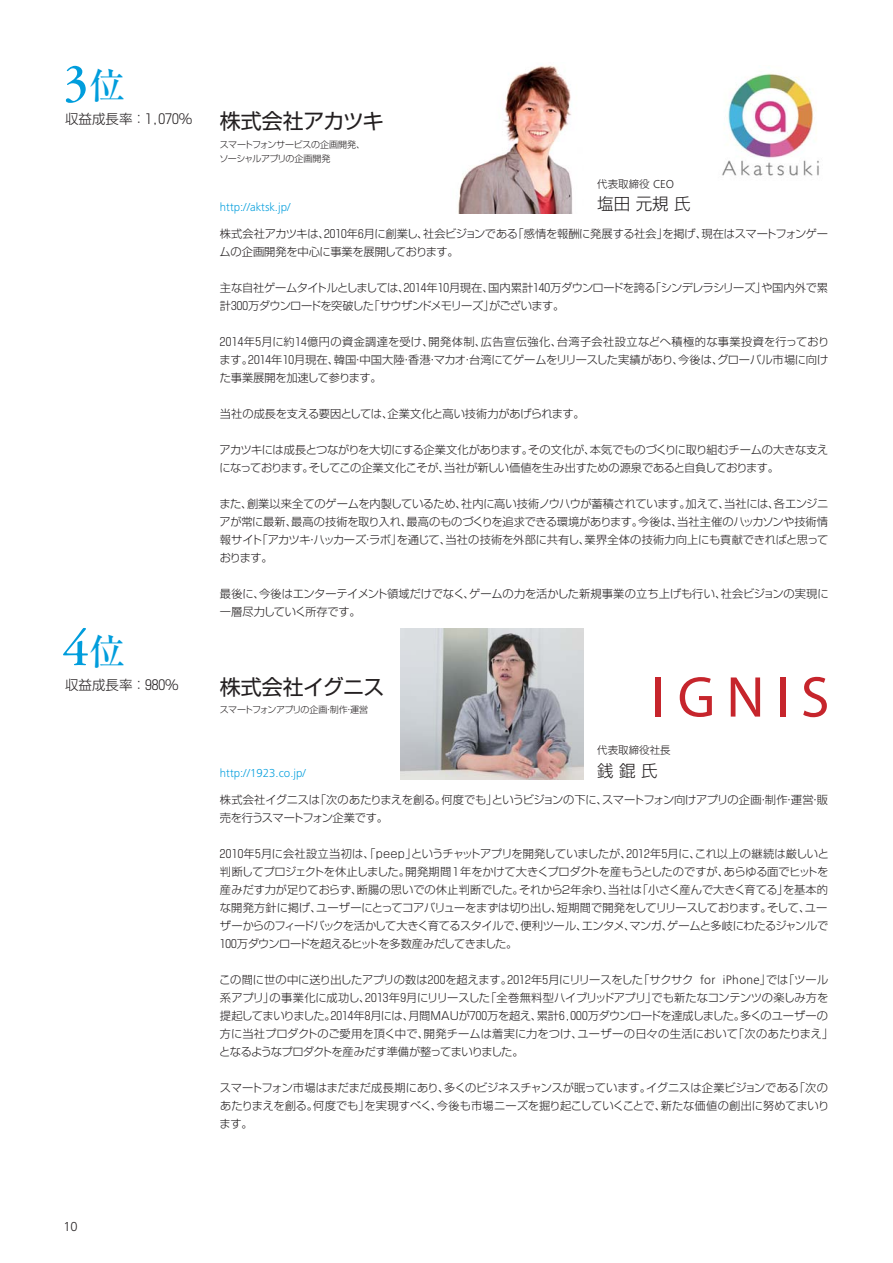
<style>
.page{position:relative;width:893px;height:1263px;background:#fff}
.page>*{position:absolute;margin:0;border:0;box-sizing:border-box;transform-origin:0 0}
.t1{font:700 54px "Garamond Three";color:#009ddc}
.t2{font:21px "Shin Go Pro Regular 90 pv RKSJ H";letter-spacing:-.025em;color:#231f20}
.t3{font:16.5px "Shin Go Pro Light 90 pv RKSJ H";color:#231f20}
.t4{font:13.5px "Shin Go Pro Light 90 pv RKSJ H";color:#231f20}
.t5{font:300 13.5px "Frutiger Next Pro";color:#231f20}
.t6{font:300 12px "Frutiger Next Pro";color:#009ddc}
.t7{font:11.25px/18px "Shin Go Pro Light 90 pv RKSJ H";letter-spacing:-.025em;color:#231f20}
.t8{font:11.25px/18px "Shin Go Pro Light 90 pv RKSJ H";letter-spacing:-.045em;color:#231f20}
.t9{font:10.5px "Shin Go Pro Light 90 pv RKSJ H";color:#231f20}
.t10{font:9px/13.5px "Shin Go Pro Light 90 pv RKSJ H";letter-spacing:-.05em;color:#231f20}
.s1{font-family:"Ryumin Pro Medium 90 pv RKSJ H";font-weight:400;font-size:36px}
.s2{font-family:"Frutiger Next Pro";font-weight:300;font-size:12px}
.s3{font-family:"Frutiger Next Pro";font-weight:300;font-size:12.75px}
</style>
<div class="page">
<img style="left:458px;top:65px;width:115px;height:148px">
<img style="left:400px;top:628px;width:183px;height:151px">
<img style="left:722px;top:73px;width:97px;height:103px">
<div style="left:656px;top:677px;width:5px;height:39px;background:#c6252c"></div>
<svg style="left:680px;top:677px;width:32px;height:40px"></svg>
<svg style="left:731px;top:677px;width:29px;height:39px"></svg>
<div style="left:780px;top:677px;width:5px;height:39px;background:#c6252c"></div>
<svg style="left:803px;top:677px;width:24px;height:40px"></svg>
<h1 class="t1" style="left:62px;top:63px;width:64px">3<span class="s1">位</span></h1>
<p class="t4" style="left:65px;top:114px;width:129px">収益成長率 ：1,070％</p>
<h2 class="t2" style="left:220px;top:113px;width:165px">株式会社アカツキ</h2>
<p class="t10" style="left:219px;top:139px;width:147px">スマートフォンサービスの企画開発、ソーシャルアプリの企画開発</p>
<p class="t9" style="left:597px;top:180px;width:78px">代表取締役 <span class="s2">CEO</span></p>
<p class="t6" style="left:220px;top:203px;width:72px">http://aktsk.jp/</p>
<h3 class="t3" style="left:597px;top:198px;width:95px">塩田 元規 氏</h3>
<p class="t7" style="left:220px;top:226px;width:610px">株式会社アカツキは、2010年6月に創業し、社会ビジョンである「感情を報酬に発展する社会」を掲げ、現在はスマートフォンゲームの企画開発を中心に事業を展開しております。</p>
<p class="t8" style="left:220px;top:280px;width:610px">主な自社ゲームタイトルとしましては、2014年10月現在、国内累計140万ダウンロードを誇る「シンデレラシリーズ」や国内外で累計300万ダウンロードを突破した「サウザンドメモリーズ」がございます。</p>
<p class="t7" style="left:220px;top:334px;width:611px;text-align:justify">2014年5月に約14億円の資金調達を受け、開発体制、広告宣伝強化、台湾子会社設立などへ積極的な事業投資を行っております。2014年10月現在、韓国・中国大陸・香港・マカオ・台湾にてゲームをリリースした実績があり、今後は、グローバル市場に向けた事業展開を加速して参ります。</p>
<p class="t7" style="left:220px;top:406px;width:366px">当社の成長を支える要因としては、企業文化と高い技術力があげられます。</p>
<p class="t7" style="left:220px;top:442px;width:610px">アカツキには成長とつながりを大切にする企業文化があります。その文化が、本気でものづくりに取り組むチームの大きな支えになっております。そしてこの企業文化こそが、当社が新しい価値を生み出すための源泉であると自負しております。</p>
<p class="t7" style="left:220px;top:496px;width:610px;text-align:justify">また、創業以来全てのゲームを内製しているため、社内に高い技術ノウハウが蓄積されています。加えて、当社には、各エンジニアが常に最新、最高の技術を取り入れ、最高のものづくりを追求できる環境があります。今後は、当社主催のハッカソンや技術情報サイト「アカツキ・ハッカーズ・ラボ」を通じて、当社の技術を外部に共有し、業界全体の技術力向上にも貢献できればと思っております。</p>
<p class="t7" style="left:220px;top:586px;width:610px">最後に、今後はエンターテイメント領域だけでなく、ゲームの力を活かした新規事業の立ち上げも行い、社会ビジョンの実現に一層尽力していく所存です。</p>
<h1 class="t1" style="left:62px;top:629px;width:64px">4<span class="s1">位</span></h1>
<p class="t4" style="left:65px;top:680px;width:115px">収益成長率 ：980％</p>
<h2 class="t2" style="left:220px;top:679px;width:166px">株式会社イグニス</h2>
<p class="t10" style="left:220px;top:704px;width:150px">スマートフォンアプリの企画・制作・運営</p>
<p class="t9" style="left:597px;top:746px;width:75px">代表取締役社長</p>
<p class="t6" style="left:220px;top:769px;width:87px">http://1923.co.jp/</p>
<h3 class="t3" style="left:597px;top:764px;width:62px">銭 錕 氏</h3>
<p class="t5" style="left:63px;top:1222px;width:16px">10</p>
<p class="t7" style="left:220px;top:792px;width:610px">株式会社イグニスは「次のあたりまえを創る。何度でも」というビジョンの下に、スマートフォン向けアプリの企画・制作・運営・販売を行うスマートフォン企業です。</p>
<p class="t7" style="left:220px;top:846px;width:611px">2010年5月に会社設立当初は、「peep」というチャットアプリを開発していましたが、2012年5月に、これ以上の継続は厳しいと判断してプロジェクトを休止しました。開発期間１年をかけて大きくプロダクトを産もうとしたのですが、あらゆる面でヒットを産みだす力が足りておらず、断腸の思いでの休止判断でした。それから２年余り、当社は「小さく産んで大きく育てる」を基本的な開発方針に掲げ、ユーザーにとってコアバリューをまずは切り出し、短期間で開発をしてリリースしております。そして、ユーザーからのフィードバックを活かして大きく育てるスタイルで、便利ツール、エンタメ、マンガ、ゲームと多岐にわたるジャンルで100万ダウンロードを超えるヒットを多数産みだしてきました。</p>
<p class="t7" style="left:219px;top:972px;width:616px">この間に世の中に送り出したアプリの数は200を超えます。2012年5月にリリースをした「サクサク <span class="s3">for iPhone</span>」では「ツール系アプリ」の事業化に成功し、2013年9月にリリースした「全巻無料型ハイブリッドアプリ」でも新たなコンテンツの楽しみ方を提起してまいりました。2014年8月には、月間MAUが700万を超え、累計6,000万ダウンロードを達成しました。多くのユーザーの方に当社プロダクトのご愛用を頂く中で、開発チームは着実に力をつけ、ユーザーの日々の生活において「次のあたりまえ」となるようなプロダクトを産みだす準備が整ってまいりました。</p>
<p class="t7" style="left:220px;top:1080px;width:611px;text-align:justify">スマートフォン市場はまだまだ成長期にあり、多くのビジネスチャンスが眠っています。イグニスは企業ビジョンである「次のあたりまえを創る。何度でも」を実現すべく、今後も市場ニーズを掘り起こしていくことで、新たな価値の創出に努めてまいります。</p>
</div>
